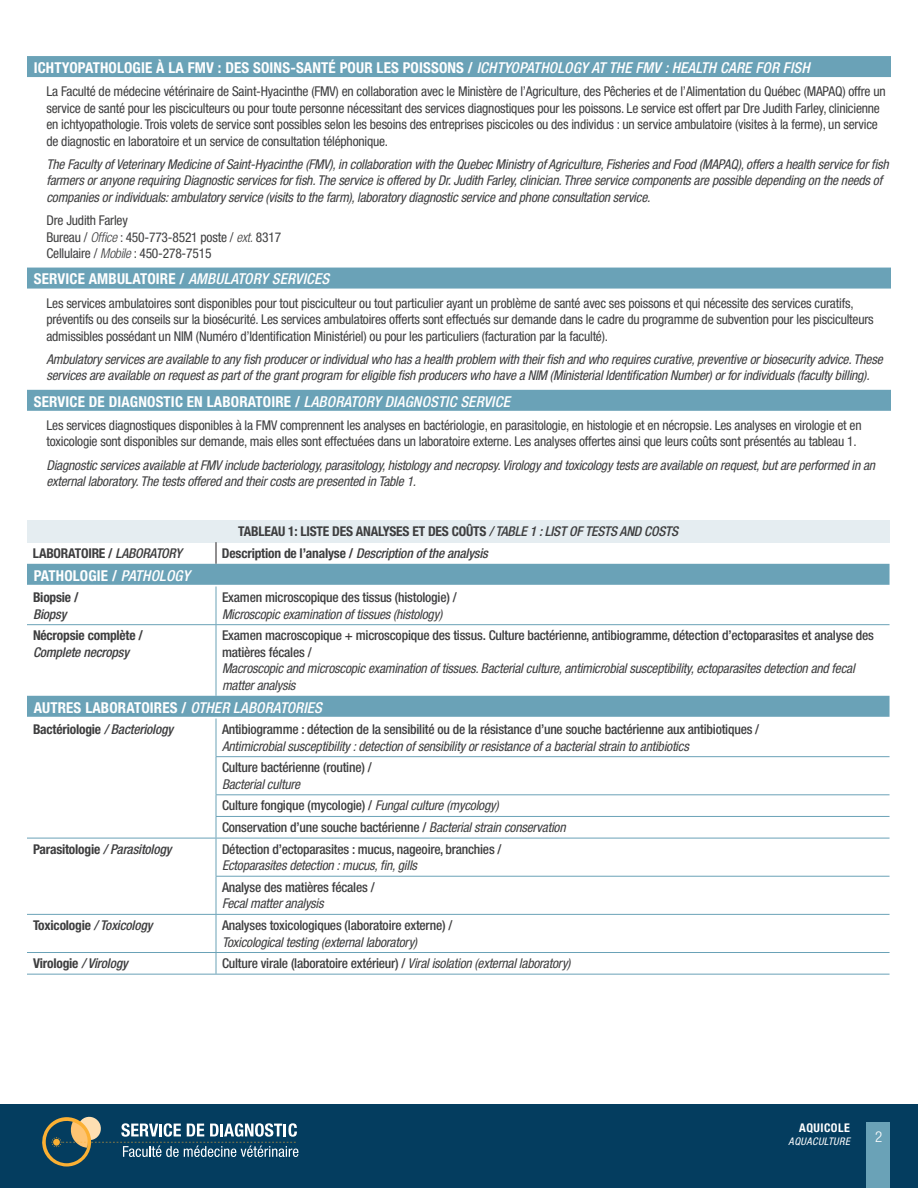
<style>
.page{position:relative;width:918px;height:1188px;background:#fff}
.page>*{position:absolute;margin:0;border:0;box-sizing:border-box;transform-origin:0 0}
.Titre_bande_bleu{font:700 condensed 15px "Helvetica Neue LT Std";letter-spacing:.01em;color:#fff}
.t1{font:300 condensed 15px "Helvetica Neue LT Std";color:#fff}
.Liste_courante{font:italic condensed 13.5px/16.5px "Helvetica Neue LT Std";letter-spacing:-.015em;color:#3e3e3f}
.Liste_courante-2{font:condensed 13.5px/16.5px "Helvetica Neue LT Std";letter-spacing:-.015em;color:#3e3e3f}
.Liste_courante-3{font:500 condensed 13.5px/16.5px "Helvetica Neue LT Std";letter-spacing:-.015em;color:#3e3e3f}
.Sous_Sous_titre{font:700 condensed 13.5px/16.5px "Helvetica Neue LT Std";letter-spacing:-.015em;color:#3e3e3f}
.Sous_Sous_titre-2{font:italic 500 condensed 13.5px "Helvetica Neue LT Std";letter-spacing:-.015em;color:#3e3e3f}
.t2{font:700 condensed 12px "Helvetica Neue LT Std";letter-spacing:.04em;color:#fff}
.t3{font:italic condensed 10.5px "Helvetica Neue LT Std";letter-spacing:.04em;color:#fff}
.s1{font-weight:500;font-style:italic}
.s2{font-weight:300;font-style:italic}
.s3{font-weight:700;font-style:normal}
.s4{font-weight:500;font-style:normal}
.s5{font-weight:400;font-style:italic}
</style>
<div class="page">
<div style="left:0;top:1104px;width:918px;height:84px;background:#043d5f"></div>
<div style="left:866px;top:1122px;width:24px;height:66px;background:#6aa2b7"></div>
<svg style="left:42px;top:1116px;width:256px;height:51px"></svg>
<div style="left:27px;top:521px;width:863px;height:22px;background:#e5edf1"></div>
<div style="left:27px;top:56px;width:864px;height:21px;background:#6aa2b7"></div>
<div style="left:27px;top:268px;width:864px;height:21px;background:#6aa2b7"></div>
<div style="left:27px;top:390px;width:864px;height:21px;background:#6aa2b7"></div>
<hr style="left:27px;top:624px;width:189px;height:1px;background:#6aa2b7">
<hr style="left:216px;top:624px;width:674px;height:1px;background:#6aa2b7">
<hr style="left:216px;top:587px;width:1px;height:37px;background:#6aa2b7">
<hr style="left:216px;top:625px;width:1px;height:71px;background:#6aa2b7">
<hr style="left:216px;top:719px;width:1px;height:37px;background:#6aa2b7">
<hr style="left:216px;top:757px;width:1px;height:37px;background:#6aa2b7">
<svg style="left:216px;top:795px;width:1px;height:43px"></svg>
<hr style="left:216px;top:838px;width:1px;height:38px;background:#6aa2b7">
<hr style="left:216px;top:877px;width:1px;height:37px;background:#6aa2b7">
<hr style="left:216px;top:915px;width:1px;height:37px;background:#6aa2b7">
<svg style="left:216px;top:953px;width:1px;height:21px"></svg>
<hr style="left:27px;top:974px;width:189px;height:1px;background:#6aa2b7">
<hr style="left:27px;top:838px;width:189px;height:1px;background:#6aa2b7">
<hr style="left:216px;top:838px;width:674px;height:1px;background:#6aa2b7">
<hr style="left:216px;top:974px;width:674px;height:1px;background:#6aa2b7">
<hr style="left:216px;top:876px;width:674px;height:1px;background:#6aa2b7">
<hr style="left:216px;top:794px;width:674px;height:1px;background:#6aa2b7">
<hr style="left:216px;top:816px;width:674px;height:1px;background:#6aa2b7">
<hr style="left:27px;top:914px;width:189px;height:1px;background:#6aa2b7">
<hr style="left:216px;top:914px;width:674px;height:1px;background:#6aa2b7">
<hr style="left:27px;top:952px;width:189px;height:1px;background:#6aa2b7">
<hr style="left:216px;top:952px;width:674px;height:1px;background:#6aa2b7">
<svg style="left:216px;top:542px;width:1px;height:22px"></svg>
<hr style="left:216px;top:756px;width:674px;height:1px;background:#6aa2b7">
<div style="left:27px;top:564px;width:863px;height:21px;background:#6aa2b7"></div>
<div style="left:27px;top:696px;width:863px;height:21px;background:#6aa2b7"></div>
<p class="Titre_bande_bleu" style="left:34px;top:58px;width:778px">ICHTYOPATHOLOGIE À LA FMV : DES SOINS-SANTÉ POUR LES POISSONS / <span class="s1">ICHTYOPATHOLOGY AT THE FMV : HEALTH CARE FOR FISH</span></p>
<p class="Liste_courante-2" style="left:46px;top:83px;width:841px">La Faculté de médecine vétérinaire de Saint-Hyacinthe (FMV) en collaboration avec le Ministère de l’Agriculture, des Pêcheries et de l’Alimentation du Québec (MAPAQ) offre un service de santé pour les pisciculteurs ou pour toute personne nécessitant des services diagnostiques pour les poissons. Le service est offert par Dre Judith Farley, clinicienne en ichtyopathologie. Trois volets de service sont possibles selon les besoins des entreprises piscicoles ou des individus : un service ambulatoire (visites à la ferme), un service de diagnostic en laboratoire et un service de consultation téléphonique.</p>
<p class="Liste_courante" style="left:46px;top:156px;width:844px">The Faculty of Veterinary Medicine of Saint-Hyacinthe (FMV), in collaboration with the Quebec Ministry of Agriculture, Fisheries and Food (MAPAQ), offers a health service for fish farmers or anyone requiring Diagnostic services for fish. The service is offered by Dr. Judith Farley, clinician. Three service components are possible depending on the needs of companies or individuals: ambulatory service (visits to the farm), laboratory diagnostic service and phone consultation service.</p>
<p class="Liste_courante-2" style="left:46px;top:212px;width:83px">Dre Judith Farley</p>
<p class="Liste_courante-2" style="left:46px;top:228px;width:236px">Bureau / <span class="s2">Office</span> : 450-773-8521 poste / <span class="s2">ext.</span> 8317</p>
<p class="Liste_courante-2" style="left:46px;top:245px;width:167px">Cellulaire / <span class="s2">Mobile</span> : 450-278-7515</p>
<p class="Titre_bande_bleu" style="left:34px;top:270px;width:297px">SERVICE AMBULATOIRE / <span class="s1">AMBULATORY SERVICES</span></p>
<p class="Liste_courante-2" style="left:46px;top:294px;width:829px">Les services ambulatoires sont disponibles pour tout pisciculteur ou tout particulier ayant un problème de santé avec ses poissons et qui nécessite des services curatifs, préventifs ou des conseils sur la biosécurité. Les services ambulatoires offerts sont effectués sur demande dans le cadre du programme de subvention pour les pisciculteurs admissibles possédant un NIM (Numéro d’Identification Ministériel) ou pour les particuliers (facturation par la faculté).</p>
<p class="Liste_courante" style="left:46px;top:351px;width:838px">Ambulatory services are available to any fish producer or individual who has a health problem with their fish and who requires curative, preventive or biosecurity advice. These services are available on request as part of the grant program for eligible fish producers who have a NIM (Ministerial Identification Number) or for individuals (faculty billing).</p>
<p class="Titre_bande_bleu" style="left:34px;top:392px;width:478px">SERVICE DE DIAGNOSTIC EN LABORATOIRE / <span class="s1">LABORATORY DIAGNOSTIC SERVICE</span></p>
<p class="Liste_courante-2" style="left:46px;top:417px;width:817px">Les services diagnostiques disponibles à la FMV comprennent les analyses en bactériologie, en parasitologie, en histologie et en nécropsie. Les analyses en virologie et en toxicologie sont disponibles sur demande, mais elles sont effectuées dans un laboratoire externe. Les analyses offertes ainsi que leurs coûts sont présentés au tableau 1.</p>
<p class="Liste_courante" style="left:46px;top:457px;width:830px">Diagnostic services available at FMV include bacteriology, parasitology, histology and necropsy. Virology and toxicology tests are available on request, but are performed in an external laboratory. The tests offered and their costs are presented in Table 1.</p>
<p class="Sous_Sous_titre" style="left:238px;top:523px;width:441px">TABLEAU 1: LISTE DES ANALYSES ET DES COÛTS <span class="s1">/ TABLE 1 : LIST OF TESTS AND COSTS</span></p>
<p class="Sous_Sous_titre" style="left:33px;top:545px;width:150px">LABORATOIRE / <span class="s1">LABORATORY</span></p>
<p class="Sous_Sous_titre-2" style="left:222px;top:545px;width:268px"><span class="s3">Description de l’analyse /</span> Description of the analysis</p>
<p class="Titre_bande_bleu" style="left:34px;top:566px;width:158px">PATHOLOGIE / <span class="s1">PATHOLOGY</span></p>
<p class="Sous_Sous_titre" style="left:33px;top:589px;width:47px">Biopsie /<br><span class="s1">Biopsy</span></p>
<p class="Liste_courante" style="left:222px;top:589px;width:236px"><span class="s4">Examen microscopique des tissus (histologie) /<br></span>Microscopic examination of tissues (histology)</p>
<p class="Sous_Sous_titre" style="left:33px;top:627px;width:112px">Nécropsie complète /<br><span class="s1">Complete necropsy</span></p>
<p class="Liste_courante" style="left:222px;top:628px;width:653px"><span class="s4">Examen macroscopique + microscopique des tissus. Culture bactérienne, antibiogramme, détection d’ectoparasites et analyse des matières fécales /<br></span>Macroscopic and microscopic examination of tissues. Bacterial culture, antimicrobial susceptibility, ectoparasites detection and fecal matter analysis</p>
<p class="Titre_bande_bleu" style="left:34px;top:698px;width:290px">AUTRES LABORATOIRES / <span class="s1">OTHER LABORATORIES</span></p>
<p class="Sous_Sous_titre" style="left:33px;top:721px;width:142px">Bactériologie <span class="s1">/ Bacteriology</span></p>
<p class="Liste_courante-3" style="left:222px;top:721px;width:539px">Antibiogramme : détection de la sensibilité ou de la résistance d’une souche bactérienne aux antibiotiques /</p>
<p class="Liste_courante" style="left:222px;top:738px;width:468px">Antimicrobial susceptibility : detection of sensibility or resistance of a bacterial strain to antibiotics</p>
<p class="Liste_courante-3" style="left:222px;top:759px;width:151px">Culture bactérienne (routine) /</p>
<p class="Liste_courante" style="left:222px;top:776px;width:80px">Bacterial culture</p>
<p class="Liste_courante-3" style="left:222px;top:797px;width:278px">Culture fongique (mycologie) / <span class="s5">Fungal culture (mycology)</span></p>
<p class="Liste_courante-3" style="left:222px;top:819px;width:345px">Conservation d’une souche bactérienne / <span class="s5">Bacterial strain conservation</span></p>
<p class="Sous_Sous_titre" style="left:33px;top:841px;width:140px">Parasitologie <span class="s1">/ Parasitology</span></p>
<p class="Liste_courante-3" style="left:222px;top:841px;width:281px">Détection d’ectoparasites : mucus, nageoire, branchies /<br><span class="s5">Ectoparasites detection : mucus, fin, gills</span></p>
<p class="Liste_courante-3" style="left:222px;top:879px;width:154px">Analyse des matières fécales /<br><span class="s5">Fecal matter analysis</span></p>
<p class="Sous_Sous_titre" style="left:33px;top:917px;width:121px">Toxicologie <span class="s1">/ Toxicology</span></p>
<p class="Liste_courante-3" style="left:222px;top:917px;width:232px">Analyses toxicologiques (laboratoire externe) /<br><span class="s5">Toxicological testing (external laboratory)</span></p>
<p class="Sous_Sous_titre" style="left:33px;top:955px;width:96px">Virologie <span class="s1">/ Virology</span></p>
<p class="Liste_courante-3" style="left:222px;top:955px;width:350px">Culture virale (laboratoire extérieur) / <span class="s5">Viral isolation (external laboratory)</span></p>
<p class="t2" style="left:799px;top:1121px;width:52px">AQUICOLE</p>
<p class="t3" style="left:789px;top:1135px;width:63px">AQUACULTURE</p>
<p class="t1" style="left:875px;top:1128px;width:9px">2</p>
</div>
